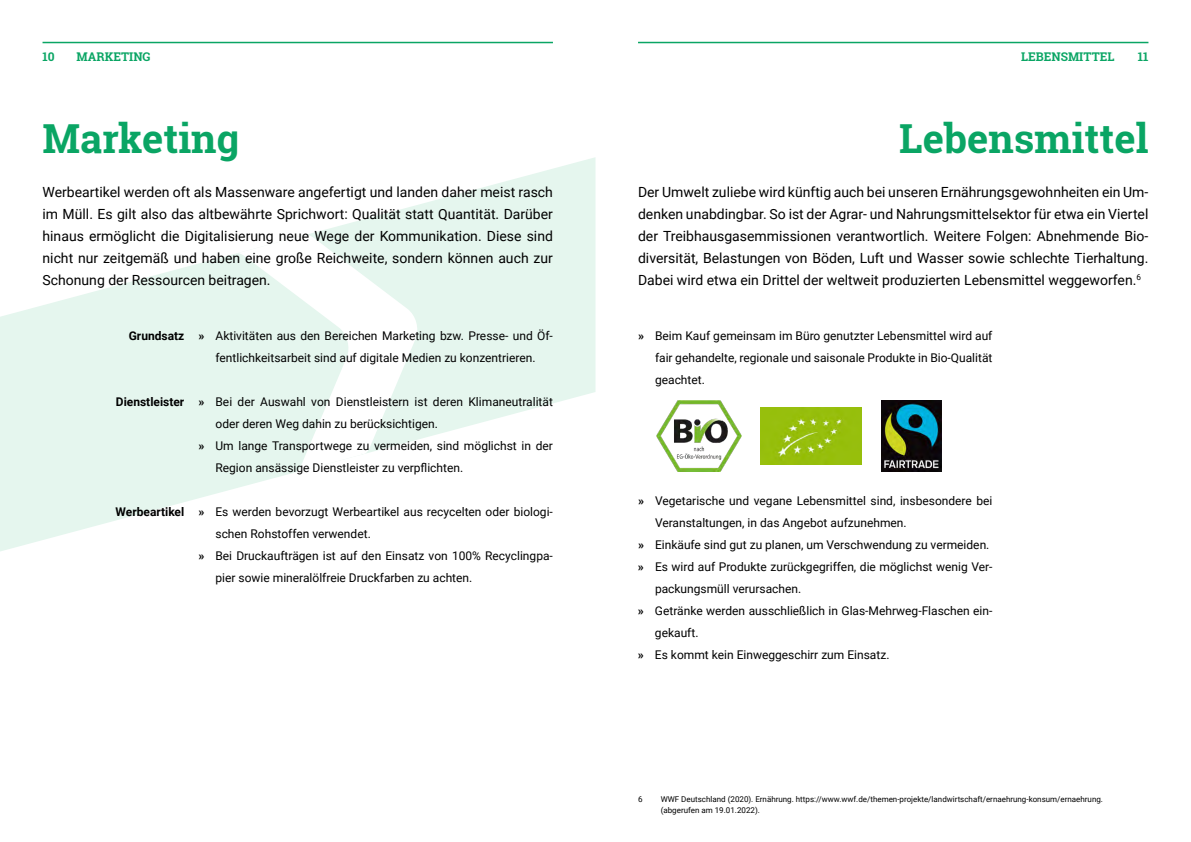
<style>
.page{position:relative;width:1191px;height:842px;background:#fff}
.page>*{position:absolute;margin:0;border:0;box-sizing:border-box;transform-origin:0 0}
.t1{font:700 40px "Roboto Slab";color:#0aa564}
.t2{font:14px/22px "Roboto";color:#000;text-align:justify}
.t3{font:12px/22px "Roboto";color:#000;text-align:center}
.t4{font:700 12px "Roboto";color:#000}
.t5{font:700 12px "Roboto Slab";color:#0aa564}
.t6{font:8px/11px "Roboto";color:#000}
.s1{font-weight:700}
</style>
<div class="page">
<svg style="left:0;top:157px;width:595px;height:394px;fill:#e5f6ee"></svg>
<svg style="left:232px;top:232px;width:188px;height:243px"></svg>
<hr style="left:43px;top:42px;width:510px;height:1px;background:#0aa564">
<hr style="left:638px;top:42px;width:510px;height:1px;background:#0aa564">
<img style="left:656px;top:401px;width:85px;height:71px">
<img style="left:761px;top:408px;width:101px;height:56px">
<img style="left:881px;top:401px;width:60px;height:71px">
<p class="t5" style="left:43px;top:48px;width:14px">10</p>
<p class="t5" style="left:77px;top:48px;width:75px">MARKETING</p>
<h2 class="t1" style="left:43px;top:111px;width:198px">Marketing</h2>
<p class="t2" style="left:43px;top:180px;width:512px">Werbeartikel werden oft als Massenware angefertigt und landen daher meist rasch im Müll. Es gilt also das altbewährte Sprichwort: Qualität statt Quantität. Darüber hinaus ermöglicht die Digitalisierung neue Wege der Kommunikation. Diese sind nicht nur zeitgemäß und haben eine große Reichweite, sondern können auch zur Schonung der Ressourcen beitragen.</p>
<h3 class="t4" style="left:129px;top:327px;width:57px">Grundsatz</h3>
<p class="t3" style="left:198px;top:324px;width:356px"><span class="s1">»</span> Aktivitäten aus den Bereichen Marketing bzw. Presse- und Öf&shy;fentlichkeitsarbeit sind auf digitale Medien zu konzentrieren.</p>
<h3 class="t4" style="left:116px;top:393px;width:70px">Dienstleister</h3>
<p class="t3" style="left:198px;top:390px;width:356px"><span class="s1">»</span> Bei der Auswahl von Dienstleistern ist deren Klimaneutralität</p>
<p class="t3" style="left:215px;top:412px;width:224px">oder deren Weg dahin zu berücksichtigen.</p>
<p class="t3" style="left:198px;top:434px;width:356px"><span class="s1">»</span> Um lange Transportwege zu vermeiden, sind möglichst in der</p>
<p class="t3" style="left:215px;top:456px;width:249px">Region ansässige Dienstleister zu verpflichten.</p>
<h3 class="t4" style="left:116px;top:503px;width:70px">Werbeartikel</h3>
<p class="t3" style="left:198px;top:500px;width:356px"><span class="s1">»</span> Es werden bevorzugt Werbeartikel aus recycelten oder biologi-</p>
<p class="t3" style="left:215px;top:522px;width:157px">schen Rohstoffen verwendet.</p>
<p class="t3" style="left:198px;top:544px;width:356px"><span class="s1">»</span> Bei Druckaufträgen ist auf den Einsatz von 100% Recyclingpa-</p>
<p class="t3" style="left:215px;top:566px;width:258px">pier sowie mineralölfreie Druckfarben zu achten.</p>
<p class="t5" style="left:1021px;top:48px;width:95px">LEBENSMITTEL</p>
<p class="t5" style="left:1137px;top:48px;width:12px">11</p>
<h2 class="t1" style="left:899px;top:111px;width:251px">Lebensmittel</h2>
<p class="t2" style="left:638px;top:180px;width:512px">Der Umwelt zuliebe wird künftig auch bei unseren Ernährungsgewohnheiten ein Um&shy;denken unabdingbar. So ist der Agrar- und Nahrungsmittelsektor für etwa ein Viertel der Treibhausgasemmissionen verantwortlich. Weitere Folgen: Abnehmende Bio&shy;diversität, Belastungen von Böden, Luft und Wasser sowie schlechte Tierhaltung.<br>Dabei wird etwa ein Drittel der weltweit produzierten Lebensmittel weggeworfen.<sup>6</sup></p>
<p class="t3" style="left:655px;top:324px;width:339px;text-align:justify;text-indent:-17px"><span class="s1">»</span> Beim Kauf gemeinsam im Büro genutzter Lebensmittel wird auf fair gehandelte, regionale und saisonale Produkte in Bio-Qualität geachtet.</p>
<p class="t3" style="left:638px;top:489px;width:356px"><span class="s1">»</span> Vegetarische und vegane Lebensmittel sind, insbesondere bei</p>
<p class="t3" style="left:655px;top:511px;width:253px">Veranstaltungen, in das Angebot aufzunehmen.</p>
<p class="t3" style="left:638px;top:533px;width:353px"><span class="s1">»</span> Einkäufe sind gut zu planen, um Verschwendung zu vermeiden.</p>
<p class="t3" style="left:638px;top:555px;width:356px"><span class="s1">»</span> Es wird auf Produkte zurückgegriffen, die möglichst wenig Ver-</p>
<p class="t3" style="left:655px;top:577px;width:148px">packungsmüll verursachen.</p>
<p class="t3" style="left:638px;top:599px;width:356px"><span class="s1">»</span> Getränke werden ausschließlich in Glas-Mehrweg-Flaschen ein-</p>
<p class="t3" style="left:655px;top:621px;width:45px">gekauft.</p>
<p class="t3" style="left:638px;top:643px;width:253px"><span class="s1">»</span> Es kommt kein Einweggeschirr zum Einsatz.</p>
<p class="t6" style="left:638px;top:793px;width:6px">6</p>
<p class="t6" style="left:660px;top:793px;width:444px">WWF Deutschland (2020). Ernährung. https://www.wwf.de/themen-projekte/landwirtschaft/ernaehrung-konsum/ernaehrung. (abgerufen am 19.01.2022).</p>
</div>
